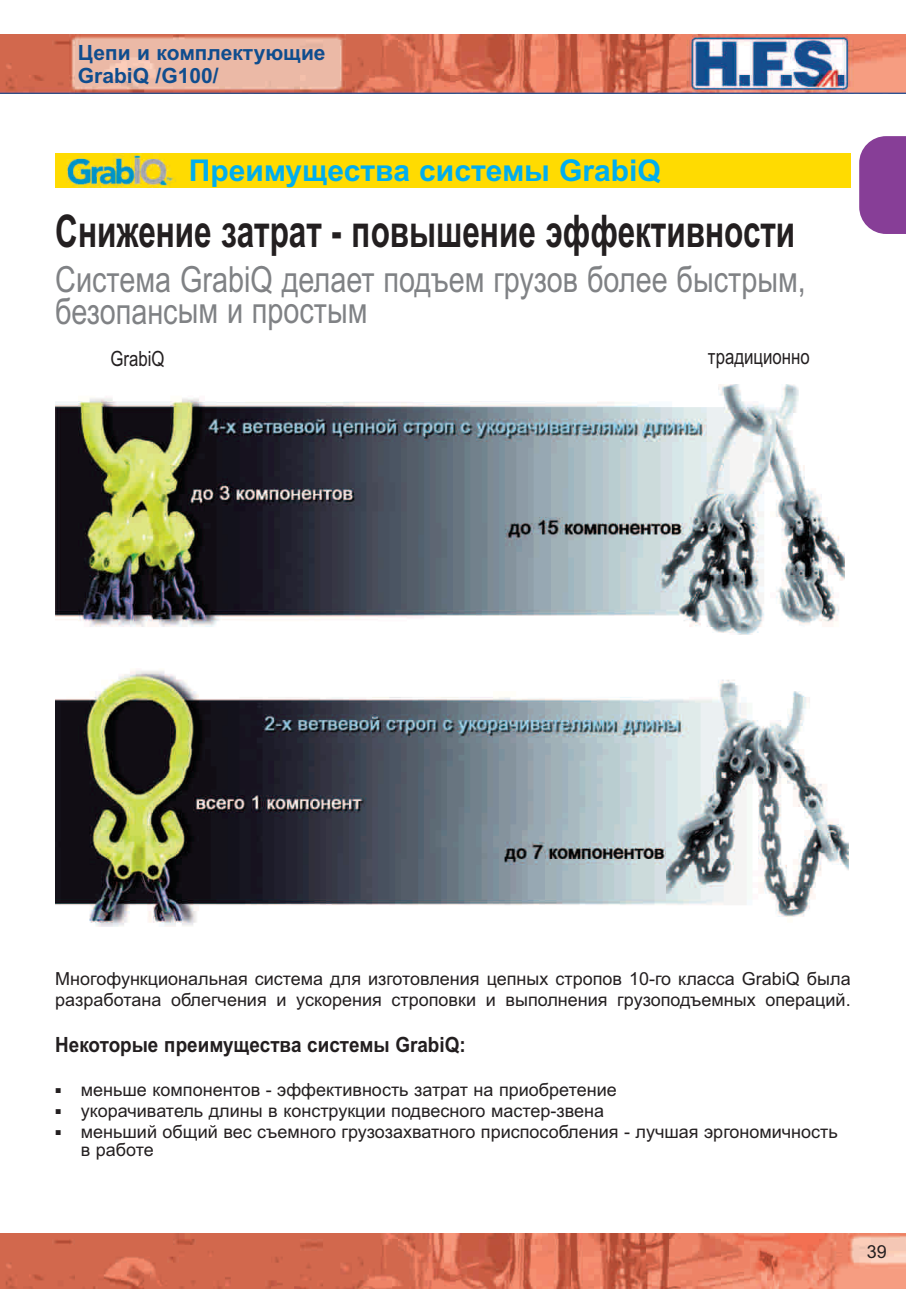
<style>
.page{position:relative;width:906px;height:1289px;background:#fff}
.page>*{position:absolute;margin:0;border:0;box-sizing:border-box;transform-origin:0 0}
.t1{font:700 45px "Arial";color:#231f20;scale:.7 1}
.t2{font:36px/31.2px "Arial";color:#808285;scale:.8 1}
.t3{font:700 30px "Arial";color:#00aeef}
.t4{font:700 21px "Arial";color:#231f20;scale:.9 1}
.t5{font:700 21px/22.5px "Arial";color:#0f4d8e}
.t6{font:21px "Arial";color:#231f20;scale:.8 1}
.t7{font:18px/21.6px "Arial";color:#231f20}
</style>
<div class="page">
<img style="left:1px;top:1233px;width:905px;height:55px">
<svg style="left:859px;top:136px;width:47px;height:98px;background:#8f4c9e"></svg>
<img style="left:0;top:34px;width:906px;height:59px">
<img style="left:55px;top:385px;width:789px;height:249px">
<img style="left:55px;top:670px;width:793px;height:256px">
<img style="left:55px;top:153px;width:795px;height:34px">
<p class="t5" style="left:78px;top:42px;width:249px">Цепи и комплектующие<br>GrabiQ /G100/</p>
<h3 class="t3" style="left:189px;top:153px;width:473px">Преимущества системы GrabiQ</h3>
<h1 class="t1" style="left:55px;top:205px;width:1058px">Снижение затрат - повышение эффективности</h1>
<h2 class="t2" style="left:55px;top:264px;width:939px">Система GrabiQ делает подъем грузов более быстрым, безопансым и простым</h2>
<p class="t6" style="left:111px;top:346px;width:69px">GrabiQ</p>
<p class="t6" style="left:708px;top:344px;width:129px">традиционно</p>
<p class="t7" style="left:55px;top:967px;width:797px">Многофункциональная система для изготовления цепных стропов 10-го класса GrabiQ была разработана облегчения и ускорения строповки и выполнения грузоподъемных операций.</p>
<p class="t4" style="left:55px;top:1032px;width:457px">Некоторые преимущества системы GrabiQ:</p>
<p class="t7" style="left:55px;top:1078px;width:563px"><sup>■</sup> меньше компонентов - эффективность затрат на приобретение</p>
<p class="t7" style="left:55px;top:1099px;width:550px"><sup>■</sup> укорачиватель длины в конструкции подвесного мастер-звена</p>
<p class="t7" style="left:81px;top:1122px;width:758px;line-height:18px;text-indent:-25px"><sup>■</sup> меньший общий вес съемного грузозахватного приспособления - лучшая эргономичность в работе</p>
<p class="t7" style="left:867px;top:1240px;width:22px">39</p>
</div>
